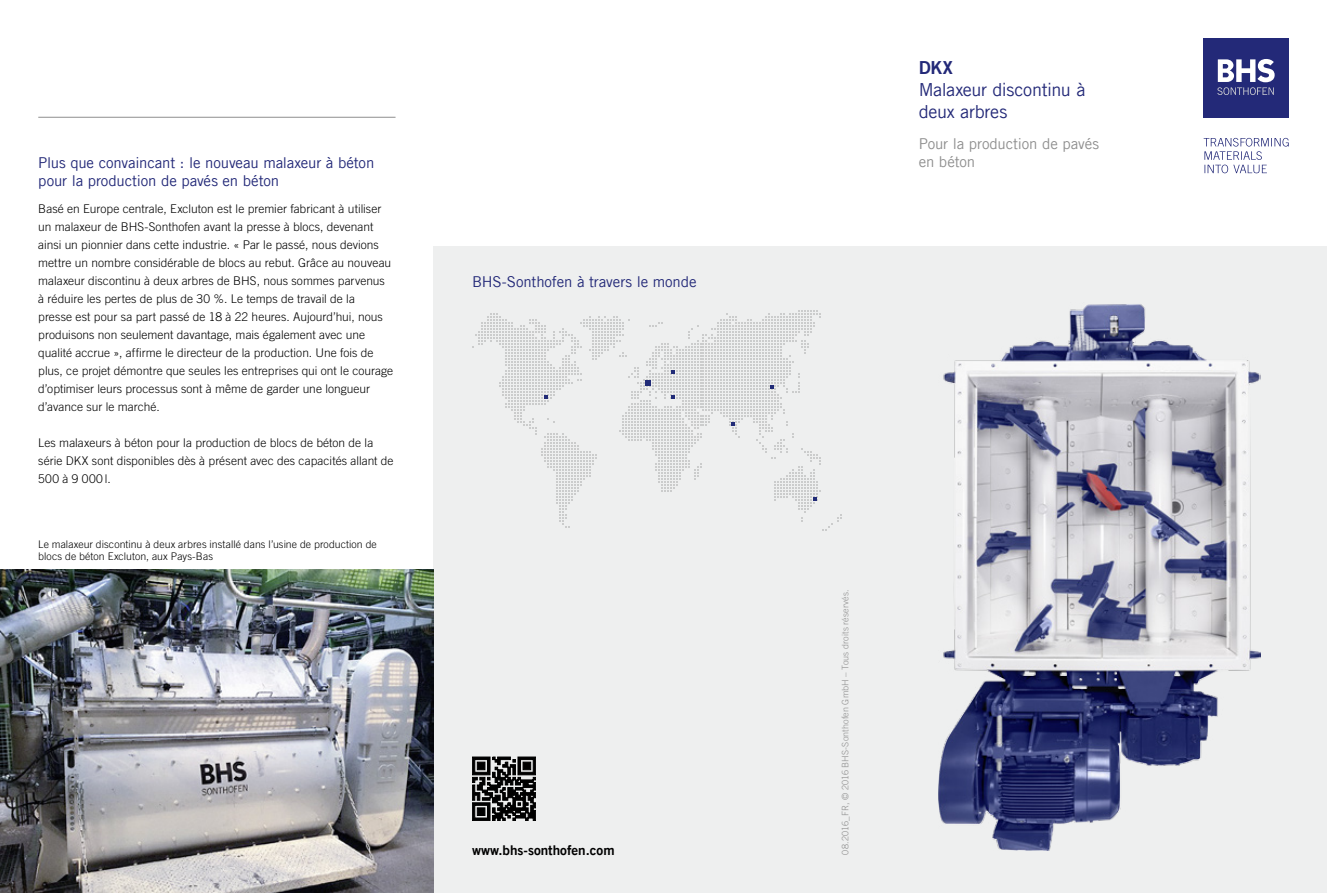
<style>
.page{position:relative;width:1327px;height:893px;background:#fff}
.page>*{position:absolute;margin:0;border:0;box-sizing:border-box;transform-origin:0 0}
.t1{font:18px/21.6px "Trade Gothic LT Com";letter-spacing:-.02em;color:#232978}
.t2{font:18px "Trade Gothic LT Com Bd 2";color:#232978}
.t3{font:15px "Trade Gothic LT Com";letter-spacing:-.01em;color:#232978}
.t4{font:15px "Trade Gothic LT Com";letter-spacing:-.01em;color:#8f8f8f}
.t5{font:13.5px "Trade Gothic LT Com Bd 2";color:#000}
.t6{font:300 12px/18px "Trade Gothic LT Com";letter-spacing:.005em;color:#000}
.t7{font:300 10.5px/12.6px "Trade Gothic LT Com";letter-spacing:.005em;color:#000}
.t8{font:300 9px "Trade Gothic LT Com";letter-spacing:.015em;color:#8f8f8f}
</style>
<div class="page">
<div style="left:434px;top:247px;width:893px;height:646px;background:#eeefef"></div>
<svg style="left:1203px;top:138px;width:85px;height:35px"></svg>
<div style="left:1203px;top:38px;width:85px;height:80px;background:#232978"></div>
<svg style="left:1217px;top:59px;width:57px;height:36px"></svg>
<img style="left:0;top:570px;width:434px;height:323px">
<svg style="left:472px;top:310px;width:370px;height:221px"></svg>
<svg style="left:472px;top:757px;width:64px;height:64px"></svg>
<hr style="left:38px;top:117px;width:357px;height:1px;background:#8f8f8f">
<img style="left:939px;top:304px;width:321px;height:546px">
<h1 class="t2" style="left:918px;top:57px;width:36px">DKX</h1>
<h1 class="t1" style="left:918px;top:79px;width:168px">Malaxeur discontinu à deux arbres</h1>
<p class="t4" style="left:918px;top:134px;width:182px">Pour la production de pavés</p>
<p class="t3" style="left:38px;top:154px;width:338px">Plus que convaincant : le nouveau malaxeur à béton</p>
<p class="t4" style="left:918px;top:152px;width:58px">en béton</p>
<p class="t3" style="left:38px;top:172px;width:242px">pour la production de pavés en béton</p>
<p class="t6" style="left:38px;top:199px;width:356px">Basé en Europe centrale, Excluton est le premier fabricant à utiliser un malaxeur de BHS-Sonthofen avant la presse à blocs, devenant ainsi un pionnier dans cette industrie. « Par le passé, nous devions mettre un nombre considérable de blocs au rebut. Grâce au nouveau malaxeur discontinu à deux arbres de BHS, nous sommes parvenus à réduire les pertes de plus de 30 %. Le temps de travail de la<br>presse est pour sa part passé de 18 à 22 heures. Aujourd’hui, nous produisons non seulement davantage, mais également avec une qualité accrue », affirme le directeur de la production. Une fois de plus, ce projet démontre que seules les entreprises qui ont le courage d’optimiser leurs processus sont à même de garder une longueur d’avance sur le marché.</p>
<p class="t6" style="left:38px;top:433px;width:357px">Les malaxeurs à béton pour la production de blocs de béton de la série DKX sont disponibles dès à présent avec des capacités allant de<br>500 à 9 000 l.</p>
<p class="t3" style="left:472px;top:273px;width:226px">BHS-Sonthofen à travers le monde</p>
<p class="t7" style="left:38px;top:537px;width:340px">Le malaxeur discontinu à deux arbres installé dans l’usine de production de blocs de béton Excluton, aux Pays-Bas</p>
<p class="t5" style="left:472px;top:841px;width:144px">www.bhs-sonthofen.com</p>
<p class="t8" style="left:840px;top:855px;width:267px;rotate:-90deg">08.2016_FR, © 2016 BHS-Sonthofen GmbH – Tous droits réservés.</p>
</div>
